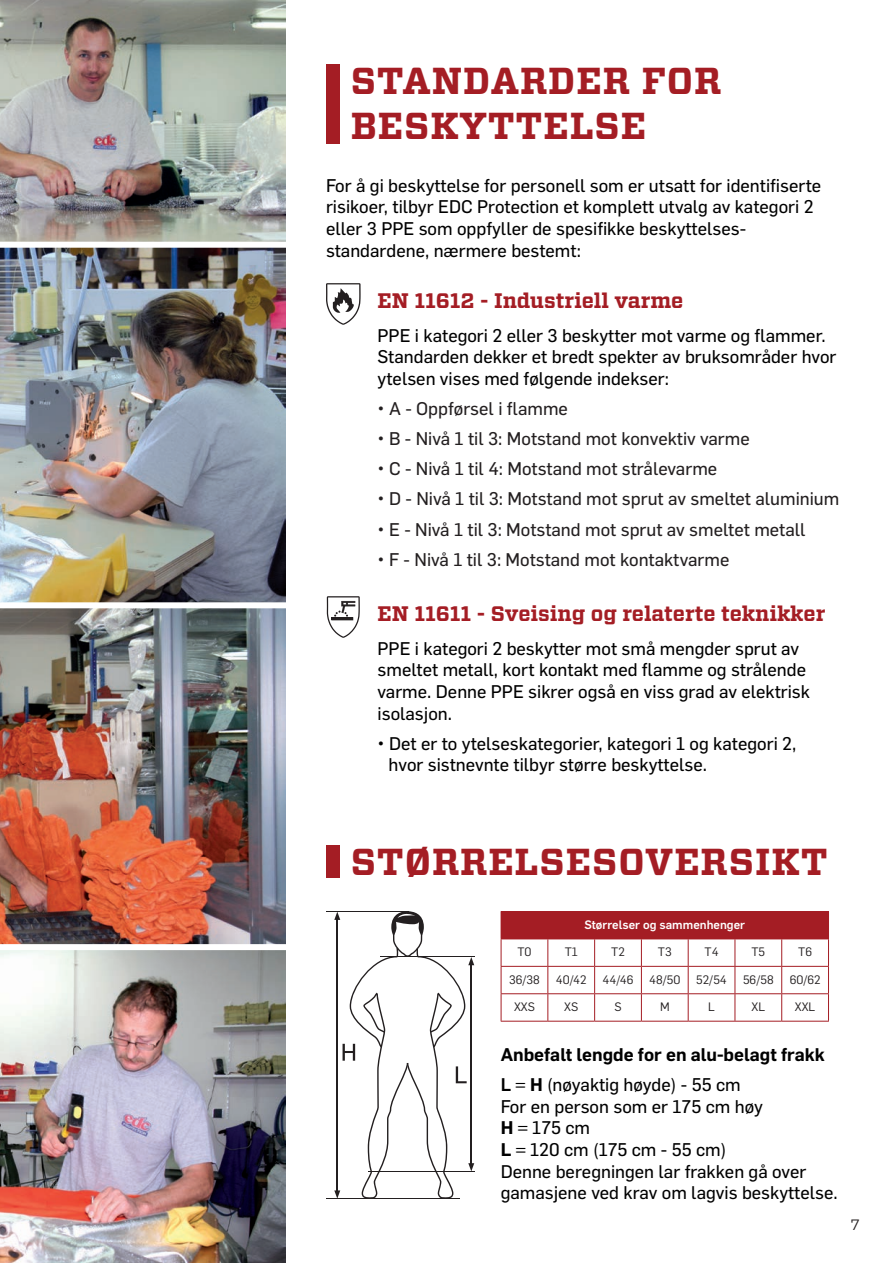
<style>
.page{position:relative;width:893px;height:1263px;background:#fff}
.page>*{position:absolute;margin:0;border:0;box-sizing:border-box;transform-origin:0 0}
.t1{font:700 37.5px "Vitesse";letter-spacing:.025em;color:#a41d24}
.t2{font:700 21px "Vitesse";color:#a41d24}
.t3{font:18px/21.6px "Flama Basic";color:#000}
.t4{font:18px "Flama Basic";color:#231f20}
.t5{font:600 18px "Flama";color:#000}
.t6{font:15px "Vitesse";color:#231f20}
.t7{font:12px "Flama";color:#231f20}
.t8{font:500 12px "Flama";color:#fff}
.s1{font-family:"Flama";font-weight:500}
.s2{font-family:"Flama";font-weight:600}
</style>
<div class="page">
<div style="left:501px;top:911px;width:327px;height:28px;background:#a41d24"></div>
<hr style="left:501px;top:966px;width:47px;height:1px;background:#a41d24">
<hr style="left:548px;top:966px;width:47px;height:1px;background:#a41d24">
<hr style="left:595px;top:966px;width:46px;height:1px;background:#a41d24">
<hr style="left:641px;top:966px;width:47px;height:1px;background:#a41d24">
<hr style="left:688px;top:966px;width:47px;height:1px;background:#a41d24">
<hr style="left:735px;top:966px;width:47px;height:1px;background:#a41d24">
<hr style="left:782px;top:966px;width:47px;height:1px;background:#a41d24">
<hr style="left:501px;top:993px;width:47px;height:1px;background:#a41d24">
<hr style="left:548px;top:993px;width:47px;height:1px;background:#a41d24">
<svg style="left:547px;top:939px;width:1px;height:82px"></svg>
<hr style="left:595px;top:993px;width:46px;height:1px;background:#a41d24">
<svg style="left:594px;top:939px;width:1px;height:82px"></svg>
<hr style="left:641px;top:993px;width:47px;height:1px;background:#a41d24">
<svg style="left:641px;top:939px;width:1px;height:82px"></svg>
<hr style="left:688px;top:993px;width:47px;height:1px;background:#a41d24">
<hr style="left:735px;top:993px;width:47px;height:1px;background:#a41d24">
<hr style="left:782px;top:993px;width:47px;height:1px;background:#a41d24">
<hr style="left:501px;top:1021px;width:47px;height:1px;background:#a41d24">
<hr style="left:548px;top:1021px;width:47px;height:1px;background:#a41d24">
<hr style="left:595px;top:1021px;width:46px;height:1px;background:#a41d24">
<hr style="left:641px;top:1021px;width:47px;height:1px;background:#a41d24">
<hr style="left:688px;top:1021px;width:47px;height:1px;background:#a41d24">
<hr style="left:735px;top:1021px;width:47px;height:1px;background:#a41d24">
<hr style="left:782px;top:1021px;width:47px;height:1px;background:#a41d24">
<svg style="left:688px;top:939px;width:1px;height:82px"></svg>
<svg style="left:735px;top:939px;width:1px;height:82px"></svg>
<svg style="left:781px;top:939px;width:1px;height:82px"></svg>
<svg style="left:501px;top:939px;width:1px;height:82px"></svg>
<hr style="left:782px;top:911px;width:47px;height:1px;background:#a41d24">
<svg style="left:828px;top:912px;width:1px;height:109px"></svg>
<hr style="left:782px;top:938px;width:47px;height:1px;background:#a41d24">
<img style="left:0;top:0;width:285px;height:1263px">
<svg style="left:326px;top:283px;width:35px;height:42px"></svg>
<svg style="left:327px;top:596px;width:33px;height:42px"></svg>
<div style="left:0;top:242px;width:296px;height:6px;background:#fff"></div>
<div style="left:0;top:602px;width:296px;height:6px;background:#fff"></div>
<div style="left:0;top:944px;width:296px;height:6px;background:#fff"></div>
<hr style="left:326px;top:911px;width:82px;height:1px;background:#231f20">
<hr style="left:380px;top:956px;width:95px;height:1px;background:#231f20">
<hr style="left:326px;top:1198px;width:133px;height:1px;background:#231f20">
<hr style="left:368px;top:1171px;width:107px;height:1px;background:#231f20">
<svg style="left:334px;top:911px;width:140px;height:288px"></svg>
<div style="left:326px;top:64px;width:14px;height:79px;background:#a41d24"></div>
<div style="left:326px;top:845px;width:14px;height:33px;background:#a41d24"></div>
<p class="t1" style="left:351px;top:56px;width:372px">STANDARDER FOR</p>
<p class="t1" style="left:351px;top:101px;width:297px">BESKYTTELSE</p>
<p class="t3" style="left:326px;top:173px;width:497px">For å gi beskyttelse for personell som er utsatt for identifiserte risikoer, tilbyr EDC Protection et komplett utvalg av kategori 2 eller 3 PPE som oppfyller de spesifikke beskyttelses-</p>
<p class="t3" style="left:326px;top:238px;width:256px">standardene, nærmere bestemt:</p>
<p class="t2" style="left:378px;top:286px;width:307px">EN 11612 - Industriell varme</p>
<p class="t3" style="left:378px;top:323px;width:460px">PPE i kategori 2 eller 3 beskytter mot varme og flammer.<br>Standarden dekker et bredt spekter av bruksområder hvor ytelsen vises med følgende indekser:</p>
<p class="t4" style="left:378px;top:396px;width:192px">• A - Oppførsel i flamme</p>
<p class="t4" style="left:378px;top:426px;width:374px">• B - Nivå 1 til 3: Motstand mot konvektiv varme</p>
<p class="t4" style="left:378px;top:456px;width:341px">• C - Nivå 1 til 4: Motstand mot strålevarme</p>
<p class="t4" style="left:378px;top:486px;width:463px">• D - Nivå 1 til 3: Motstand mot sprut av smeltet aluminium</p>
<p class="t4" style="left:378px;top:516px;width:430px">• E - Nivå 1 til 3: Motstand mot sprut av smeltet metall</p>
<p class="t4" style="left:378px;top:547px;width:353px">• F - Nivå 1 til 3: Motstand mot kontaktvarme</p>
<p class="t2" style="left:378px;top:599px;width:449px">EN 11611 - Sveising og relaterte teknikker</p>
<p class="t3" style="left:378px;top:636px;width:434px">PPE i kategori 2 beskytter mot små mengder sprut av smeltet metall, kort kontakt med flamme og strålende varme. Denne PPE sikrer også en viss grad av elektrisk isolasjon.</p>
<p class="t3" style="left:378px;top:731px;width:420px">• Det er to ytelseskategorier, kategori 1 og kategori 2,</p>
<p class="t3" style="left:389px;top:753px;width:320px">hvor sistnevnte tilbyr større beskyttelse.</p>
<p class="t1" style="left:351px;top:837px;width:478px">STØRRELSESOVERSIKT</p>
<p class="t8" style="left:584px;top:916px;width:162px">Størrelser og sammenhenger</p>
<p class="t7" style="left:517px;top:944px;width:16px">T0</p>
<p class="t7" style="left:565px;top:944px;width:15px">T1</p>
<p class="t7" style="left:611px;top:944px;width:15px">T2</p>
<p class="t7" style="left:658px;top:944px;width:15px">T3</p>
<p class="t7" style="left:704px;top:944px;width:16px">T4</p>
<p class="t7" style="left:751px;top:944px;width:15px">T5</p>
<p class="t7" style="left:798px;top:944px;width:15px">T6</p>
<p class="t7" style="left:509px;top:971px;width:32px">36/38</p>
<p class="t7" style="left:556px;top:971px;width:32px">40/42</p>
<p class="t7" style="left:602px;top:971px;width:32px">44/46</p>
<p class="t7" style="left:649px;top:971px;width:33px">48/50</p>
<p class="t7" style="left:696px;top:971px;width:32px">52/54</p>
<p class="t7" style="left:743px;top:971px;width:32px">56/58</p>
<p class="t7" style="left:790px;top:971px;width:32px">60/62</p>
<p class="t7" style="left:514px;top:999px;width:22px">XXS</p>
<p class="t7" style="left:564px;top:999px;width:15px">XS</p>
<p class="t7" style="left:614px;top:999px;width:9px">S</p>
<p class="t7" style="left:660px;top:999px;width:11px">M</p>
<p class="t7" style="left:708px;top:999px;width:8px">L</p>
<p class="t7" style="left:752px;top:999px;width:15px">XL</p>
<p class="t7" style="left:795px;top:999px;width:22px">XXL</p>
<p class="t5" style="left:501px;top:1041px;width:326px">Anbefalt lengde for en alu-belagt frakk</p>
<p class="t3" style="left:501px;top:1073px;width:242px"><span class="s1">L</span> = <span class="s2">H</span> (nøyaktig høyde) - 55 cm</p>
<p class="t3" style="left:501px;top:1094px;width:264px">For en person som er 175 cm høy</p>
<p class="t3" style="left:501px;top:1116px;width:91px"><span class="s2">H</span> = 175 cm</p>
<p class="t3" style="left:501px;top:1137px;width:227px"><span class="s2">L</span> = 120 cm (175 cm - 55 cm)</p>
<p class="t3" style="left:501px;top:1159px;width:339px">Denne beregningen lar frakken gå over gamasjene ved krav om lagvis beskyttelse.</p>
<p class="t6" style="left:850px;top:1214px;width:11px">7</p>
</div>
